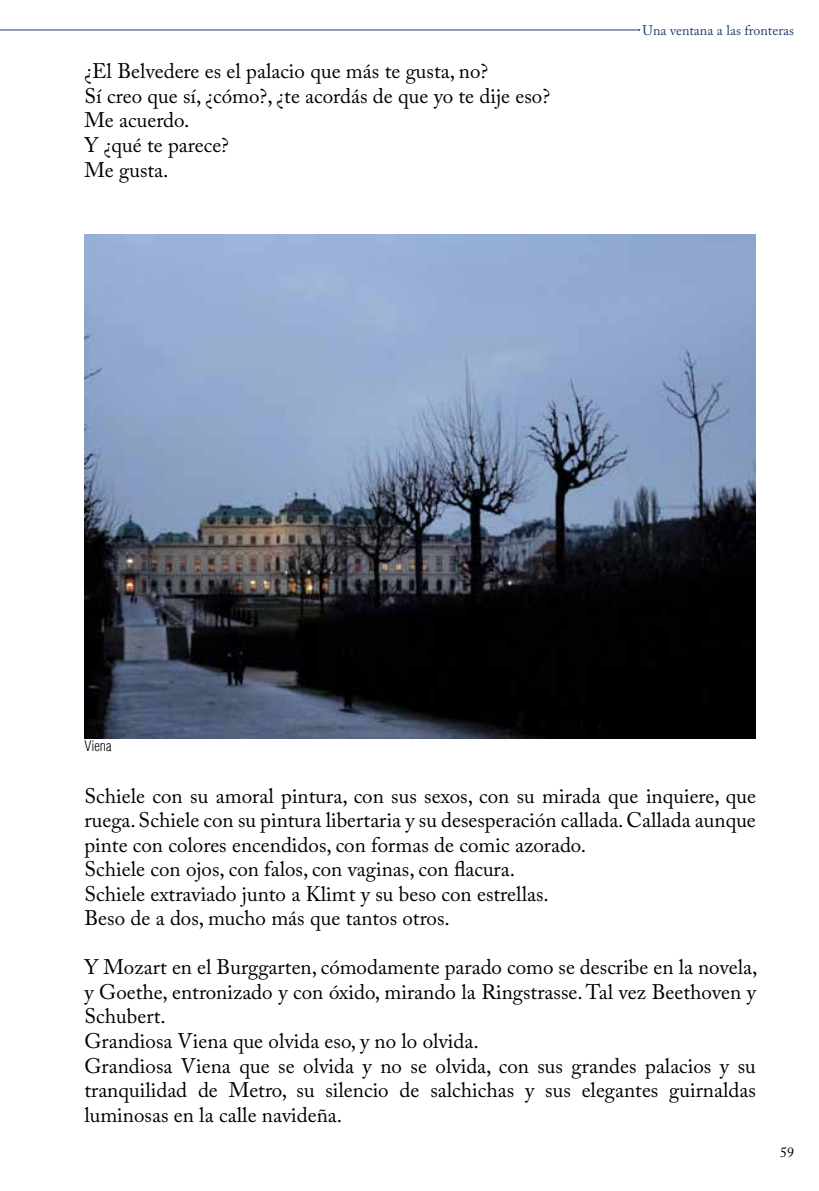
<style>
.page{position:relative;width:819px;height:1191px;background:#fff}
.page>*{position:absolute;margin:0;border:0;box-sizing:border-box;transform-origin:0 0}
.t1{font:21px/24.5px "Adobe Caslon Pro";color:#000}
.t2{font:14px "Adobe Caslon Pro";color:#21406e}
.t3{font:300 condensed 14px "Helvetica";color:#000}
.t4{font:14px "Adobe Caslon Pro";color:#000}
</style>
<div class="page">
<hr style="left:0;top:30px;width:639px;height:1px;background:#21406e">
<img style="left:84px;top:235px;width:672px;height:503px">
<p class="t1" style="left:84px;top:59px;width:467px">¿El Belvedere es el palacio que más te gusta, no?<br>Sí creo que sí, ¿cómo?, ¿te acordás de que yo te dije eso?<br>Me acuerdo.<br>Y ¿qué te parece?<br>Me gusta.</p>
<p class="t2" style="left:642px;top:22px;width:153px">Una ventana a las fronteras</p>
<p class="t3" style="left:84px;top:737px;width:29px">Viena</p>
<p class="t1" style="left:84px;top:783px;width:673px">Schiele con su amoral pintura, con sus sexos, con su mirada que inquiere, que ruega. Schiele con su pintura libertaria y su desesperación callada. Callada aunque pinte con colores encendidos, con formas de comic azorado.<br>Schiele con ojos, con falos, con vaginas, con flacura.<br>Schiele extraviado junto a Klimt y su beso con estrellas.<br>Beso de a dos, mucho más que tantos otros.</p>
<p class="t1" style="left:84px;top:955px;width:674px">Y Mozart en el Burggarten, cómodamente parado como se describe en la novela, y Goethe, entronizado y con óxido, mirando la Ringstrasse. Tal vez Beethoven y Schubert.<br>Grandiosa Viena que olvida eso, y no lo olvida.<br>Grandiosa Viena que se olvida y no se olvida, con sus grandes palacios y su tranquilidad de Metro, su silencio de salchichas y sus elegantes guirnaldas luminosas en la calle navideña.</p>
<p class="t4" style="left:780px;top:1144px;width:15px">59</p>
</div>
